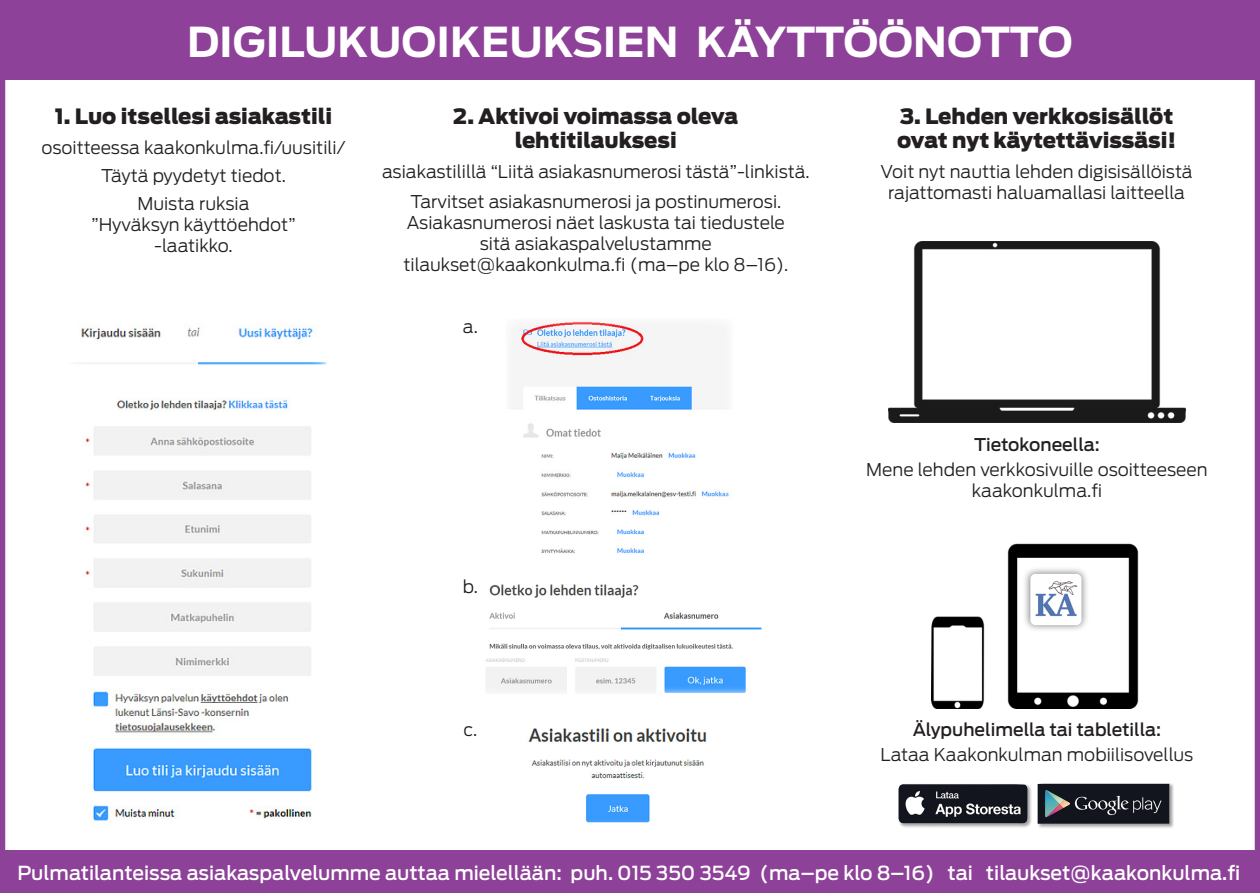
<style>
.page{position:relative;width:1260px;height:893px;background:#fff}
.page>*{position:absolute;margin:0;border:0;box-sizing:border-box;transform-origin:0 0}
.t1{font:700 40.95px "Ford Antenna";color:#fff}
.t2{font:900 21px "Ford Antenna";color:#231f20}
.t3{font:500 19.25px "Ford Antenna";color:#fff}
.t4{font:300 17.5px/24.5px "Ford Antenna";color:#231f20;text-align:center}
.s1{font-weight:500}
</style>
<div class="page">
<img style="left:81px;top:325px;width:246px;height:40px">
<img style="left:84px;top:398px;width:228px;height:423px">
<div style="left:0;top:0;width:1260px;height:79px;background:#8d4198"></div>
<img style="left:512px;top:321px;width:217px;height:233px">
<img style="left:528px;top:728px;width:179px;height:95px">
<img style="left:489px;top:584px;width:273px;height:66px">
<img style="left:485px;top:658px;width:261px;height:35px">
<img style="left:932px;top:543px;width:207px;height:165px">
<img style="left:888px;top:241px;width:298px;height:182px">
<div style="left:0;top:850px;width:1260px;height:43px;background:#8d4198"></div>
<div style="left:898px;top:783px;width:276px;height:46px;background:#231f20;opacity:.43"></div>
<img style="left:899px;top:784px;width:270px;height:40px">
<div style="left:1023px;top:566px;width:66px;height:66px;background:#231f20;opacity:.62"></div>
<img style="left:1030px;top:574px;width:52px;height:51px">
<p class="t1" style="left:187px;top:5px;width:887px">DIGILUKUOIKEUKSIEN KÄYTTÖÖNOTTO</p>
<p class="t2" style="left:55px;top:97px;width:279px">1. Luo itsellesi asiakastili</p>
<p class="t4" style="left:41px;top:133px;width:305px">osoitteessa kaakonkulma.fi/uusitili/</p>
<p class="t4" style="left:101px;top:161px;width:186px">Täytä pyydetyt tiedot.</p>
<p class="t4" style="left:137px;top:189px;width:114px">Muista ruksia</p>
<p class="t4" style="left:91px;top:210px;width:206px">”Hyväksyn käyttöehdot”</p>
<p class="t4" style="left:154px;top:231px;width:80px">-laatikko.</p>
<p class="t2" style="left:453px;top:96px;width:287px">2. Aktivoi voimassa oleva</p>
<p class="t2" style="left:515px;top:121px;width:164px">lehtitilauksesi</p>
<p class="t4" style="left:382px;top:157px;width:429px">asiakastilillä “Liitä asiakasnumerosi tästä”-linkistä.</p>
<p class="t4" style="left:410px;top:187px;width:372px">Tarvitset asiakasnumerosi ja postinumerosi.</p>
<p class="t4" style="left:407px;top:208px;width:380px">Asiakasnumerosi näet laskusta tai tiedustele</p>
<p class="t4" style="left:480px;top:229px;width:234px">sitä asiakaspalvelustamme</p>
<p class="t4" style="left:403px;top:250px;width:387px">tilaukset@kaakonkulma.fi (ma–pe klo 8–16).</p>
<p class="t4" style="left:463px;top:312px;width:17px">a.</p>
<p class="t4" style="left:463px;top:572px;width:17px">b.</p>
<p class="t4" style="left:463px;top:715px;width:16px">c.</p>
<p class="t2" style="left:900px;top:96px;width:275px">3. Lehden verkkosisällöt</p>
<p class="t2" style="left:897px;top:121px;width:281px">ovat nyt käytettävissäsi!</p>
<p class="t4" style="left:881px;top:159px;width:314px;line-height:21px">Voit nyt nauttia lehden digisisällöistä rajattomasti haluamallasi laitteella</p>
<p class="t4" style="left:866px;top:430px;width:343px"><span class="s1">Tietokoneella:<br></span>Mene lehden verkkosivuille osoitteeseen</p>
<p class="t4" style="left:972px;top:476px;width:132px">kaakonkulma.fi</p>
<p class="t4" style="left:881px;top:716px;width:314px"><span class="s1">Älypuhelimella tai tabletilla:<br></span>Lataa Kaakonkulman mobiilisovellus</p>
<p class="t3" style="left:17px;top:856px;width:1224px">Pulmatilanteissa asiakaspalvelumme auttaa mielellään: puh. 015 350 3549 (ma–pe klo 8–16) tai tilaukset@kaakonkulma.fi</p>
</div>
